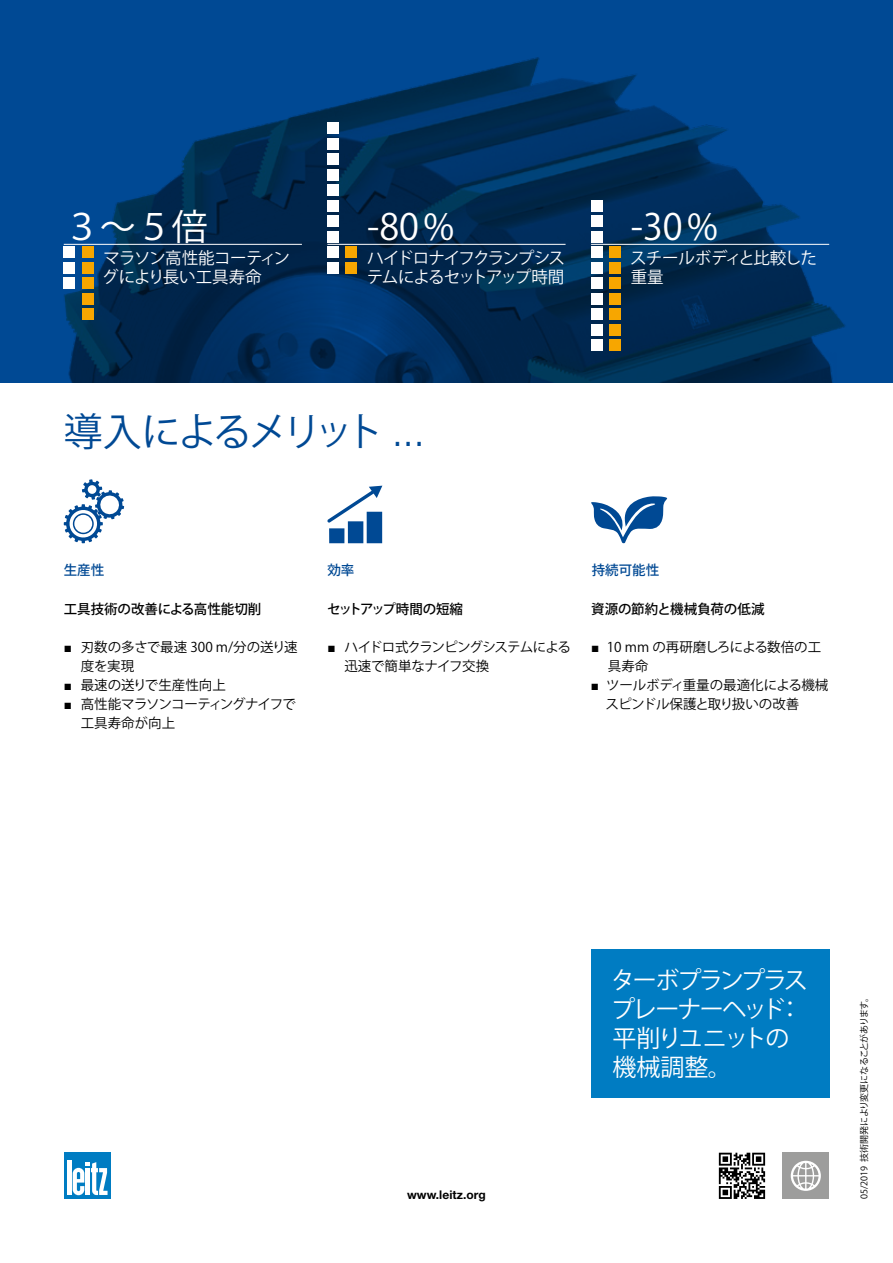
<style>
.page{position:relative;width:893px;height:1263px;background:#fff}
.page>*{position:absolute;margin:0;border:0;box-sizing:border-box;transform-origin:0 0}
.t1{font:39px "Koz Go Pro";letter-spacing:-.095em;color:#004994}
.t2{font:36px "Koz Go Pro";color:#fff}
.t3{font:24px/28.8px "Koz Go Pro";letter-spacing:-.09em;color:#fff}
.t4{font:16.5px/19px "Koz Go Pro";letter-spacing:-.03em;color:#fff}
.t5{font:16.5px/19px "Koz Go Pro";letter-spacing:-.085em;color:#fff}
.t6{font:13.5px/19.2px "Koz Go Pro";letter-spacing:-.02em;color:#000}
.t7{font:13.5px/19.2px "Koz Go Pro";color:#000}
.t8{font:13.5px/19.2px "Koz Go Pro";letter-spacing:-.04em;color:#000}
.t9{font:500 13.5px "Koz Go Pro";letter-spacing:-.01em;color:#000}
.t10{font:500 13.5px "Koz Go Pro";letter-spacing:-.07em;color:#000}
.t11{font:500 13.5px "Koz Go Pro";color:#004994}
.t12{font:700 12px "Helvetica Neue LT Pro";letter-spacing:.005em;color:#000}
.t13{font:9px "Koz Go Pro";letter-spacing:-.015em;color:#000}
.s1{font-family:"Helvetica Neue LT Pro";font-weight:300}
.s2{font-family:"Arial";font-weight:700}
</style>
<div class="page">
<img style="left:0;top:0;width:893px;height:383px">
<div style="left:64px;top:1152px;width:47px;height:47px;background:#007cc2"></div>
<div style="left:67px;top:1160px;width:5px;height:35px;background:#fff"></div>
<svg style="left:73px;top:1162px;width:35px;height:33px"></svg>
<svg style="left:64px;top:479px;width:60px;height:64px"></svg>
<svg style="left:591px;top:496px;width:76px;height:47px"></svg>
<div style="left:367px;top:512px;width:15px;height:31px;background:#004994"></div>
<div style="left:348px;top:521px;width:15px;height:22px;background:#004994"></div>
<div style="left:329px;top:528px;width:15px;height:15px;background:#004994"></div>
<svg style="left:327px;top:486px;width:55px;height:37px"></svg>
<div style="left:783px;top:1153px;width:46px;height:46px;background:#9d9d9c"></div>
<svg style="left:791px;top:1161px;width:30px;height:30px"></svg>
<svg style="left:719px;top:1153px;width:46px;height:46px"></svg>
<div style="left:82px;top:309px;width:11px;height:11px;background:#f7a600"></div>
<div style="left:82px;top:293px;width:11px;height:11px;background:#f7a600"></div>
<div style="left:82px;top:278px;width:11px;height:11px;background:#f7a600"></div>
<div style="left:82px;top:262px;width:11px;height:11px;background:#f7a600"></div>
<div style="left:82px;top:247px;width:11px;height:11px;background:#f7a600"></div>
<hr style="left:64px;top:244px;width:238px;height:1px;background:#fff">
<div style="left:64px;top:278px;width:11px;height:11px;background:#fff"></div>
<div style="left:64px;top:262px;width:11px;height:11px;background:#fff"></div>
<div style="left:64px;top:247px;width:11px;height:11px;background:#fff"></div>
<hr style="left:327px;top:244px;width:239px;height:1px;background:#fff">
<div style="left:327px;top:153px;width:12px;height:12px;background:#fff"></div>
<div style="left:327px;top:138px;width:12px;height:11px;background:#fff"></div>
<div style="left:327px;top:122px;width:12px;height:12px;background:#fff"></div>
<div style="left:346px;top:246px;width:11px;height:12px;background:#f7a600"></div>
<div style="left:346px;top:262px;width:11px;height:11px;background:#f7a600"></div>
<div style="left:327px;top:200px;width:12px;height:11px;background:#fff"></div>
<div style="left:327px;top:246px;width:12px;height:12px;background:#fff"></div>
<div style="left:327px;top:262px;width:12px;height:11px;background:#fff"></div>
<div style="left:327px;top:184px;width:12px;height:12px;background:#fff"></div>
<div style="left:327px;top:231px;width:12px;height:11px;background:#fff"></div>
<div style="left:327px;top:169px;width:12px;height:11px;background:#fff"></div>
<div style="left:327px;top:215px;width:12px;height:12px;background:#fff"></div>
<hr style="left:591px;top:244px;width:238px;height:1px;background:#fff">
<div style="left:609px;top:324px;width:11px;height:11px;background:#f7a600"></div>
<div style="left:609px;top:340px;width:11px;height:11px;background:#f7a600"></div>
<div style="left:609px;top:278px;width:11px;height:11px;background:#f7a600"></div>
<div style="left:609px;top:309px;width:11px;height:11px;background:#f7a600"></div>
<div style="left:609px;top:262px;width:11px;height:11px;background:#f7a600"></div>
<div style="left:609px;top:293px;width:11px;height:11px;background:#f7a600"></div>
<div style="left:609px;top:247px;width:11px;height:11px;background:#f7a600"></div>
<div style="left:591px;top:324px;width:11px;height:11px;background:#fff"></div>
<div style="left:591px;top:340px;width:11px;height:11px;background:#fff"></div>
<div style="left:591px;top:278px;width:11px;height:11px;background:#fff"></div>
<div style="left:591px;top:231px;width:11px;height:11px;background:#fff"></div>
<div style="left:591px;top:309px;width:11px;height:11px;background:#fff"></div>
<div style="left:591px;top:262px;width:11px;height:11px;background:#fff"></div>
<div style="left:591px;top:216px;width:11px;height:11px;background:#fff"></div>
<div style="left:591px;top:293px;width:11px;height:11px;background:#fff"></div>
<div style="left:591px;top:247px;width:11px;height:11px;background:#fff"></div>
<div style="left:591px;top:200px;width:11px;height:11px;background:#fff"></div>
<div style="left:591px;top:949px;width:238px;height:148px;background:#007cc2"></div>
<h2 class="t2" style="left:64px;top:203px;width:145px">３〜５倍</h2>
<h2 class="t2" style="left:367px;top:203px;width:89px">-80%</h2>
<h2 class="t2" style="left:631px;top:203px;width:89px">-30%</h2>
<p class="t5" style="left:367px;top:249px;width:200px">ハイドロナイフクランプシステムによるセットアップ時間</p>
<p class="t4" style="left:630px;top:249px;width:188px">スチールボディと比較した重量</p>
<p class="t4" style="left:102px;top:249px;width:189px">マラソン高性能コーティングにより長い工具寿命</p>
<h1 class="t1" style="left:64px;top:406px;width:362px">導入によるメリット <span class="s1">...</span></h1>
<p class="t11" style="left:64px;top:562px;width:42px">生産性</p>
<p class="t9" style="left:64px;top:600px;width:199px">工具技術の改善による高性能切削</p>
<p class="t7" style="left:81px;top:638px;width:218px;text-indent:-17px"><span class="s2">■</span> 刃数の多さで最速 300 m/分の送り速度を実現</p>
<p class="t7" style="left:64px;top:676px;width:164px"><span class="s2">■</span> 最速の送りで生産性向上</p>
<p class="t6" style="left:81px;top:695px;width:217px;text-indent:-17px"><span class="s2">■</span> 高性能マラソンコーティングナイフで工具寿命が向上</p>
<p class="t11" style="left:327px;top:562px;width:28px">効率</p>
<p class="t10" style="left:327px;top:600px;width:138px">セットアップ時間の短縮</p>
<p class="t8" style="left:344px;top:638px;width:228px;text-indent:-17px"><span class="s2">■</span> ハイドロ式クランピングシステムによる迅速で簡単なナイフ交換</p>
<p class="t11" style="left:592px;top:562px;width:69px">持続可能性</p>
<p class="t9" style="left:591px;top:600px;width:175px">資源の節約と機械負荷の低減</p>
<p class="t7" style="left:608px;top:638px;width:215px;text-indent:-17px"><span class="s2">■</span> 10 mm の再研磨しろによる数倍の工具寿命</p>
<p class="t6" style="left:605px;top:676px;width:224px;text-indent:-15px"><span class="s2">■</span> ツールボディ重量の最適化による機械スピンドル保護と取り扱いの改善</p>
<p class="t12" style="left:407px;top:1187px;width:80px">www.leitz.org</p>
<h3 class="t3" style="left:611px;top:967px;width:198px">ターボプランプラスプレーナーヘッド：平削りユニットの機械調整。</h3>
<p class="t13" style="left:858px;top:1199px;width:208px;rotate:-90deg">05/2019 技術開発により変更になることがあります。</p>
</div>
